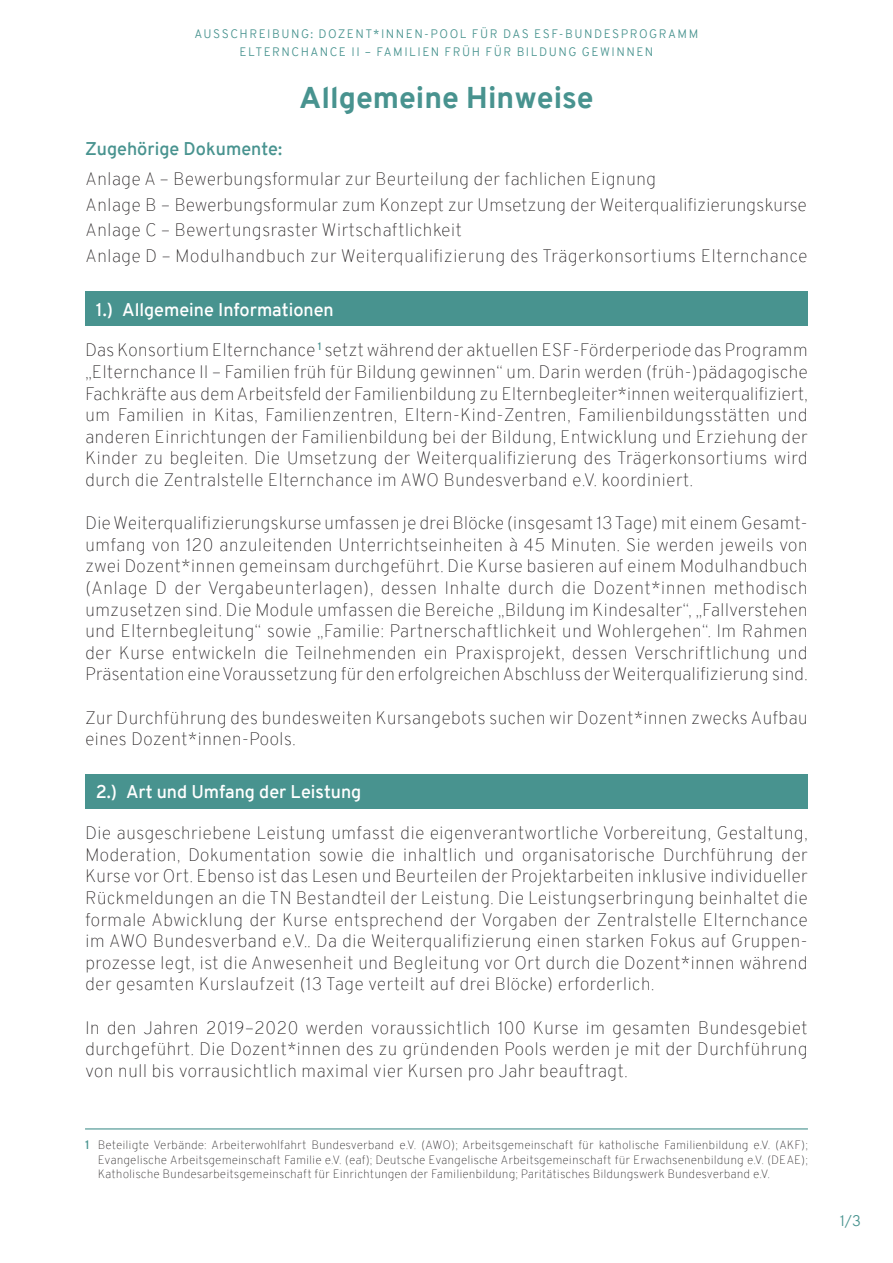
<style>
.page{position:relative;width:893px;height:1263px;background:#fff}
.page>*{position:absolute;margin:0;border:0;box-sizing:border-box;transform-origin:0 0}
.t1{font:700 30px "Overpass";color:#48938f}
.t2{font:200 18px/21.6px "Overpass";color:#231f20;text-align:justify}
.t3{font:18px "Overpass";color:#fff}
.t4{font:18px "Overpass";color:#48938f}
.t5{font:300 15px "Overpass";color:#48938f}
.t6{font:200 12px/14.4px "Overpass";color:#231f20;text-align:justify}
.t7{font:300 12px/18px "Overpass";letter-spacing:.125em;color:#48938f;text-align:center}
.s1{font-weight:400;color:#48938f}
</style>
<div class="page">
<div style="left:85px;top:291px;width:723px;height:35px;background:#48938f"></div>
<div style="left:85px;top:774px;width:723px;height:35px;background:#48938f"></div>
<hr style="left:85px;top:1128px;width:723px;height:1px;background:#48938f">
<p class="t7" style="left:195px;top:25px;width:505px">AUSSCHREIBUNG: DOZENT*INNEN-POOL FÜR DAS ESF-BUNDESPROGRAMM<br>ELTERNCHANCE II – FAMILIEN FRÜH FÜR BILDUNG GEWINNEN</p>
<p class="t1" style="left:299px;top:78px;width:296px">Allgemeine Hinweise</p>
<p class="t4" style="left:85px;top:137px;width:198px">Zugehörige Dokumente:</p>
<p class="t2" style="left:85px;top:168px;width:573px">Anlage A – Bewerbungsformular zur Beurteilung der fachlichen Eignung</p>
<p class="t2" style="left:85px;top:194px;width:724px">Anlage B – Bewerbungsformular zum Konzept zur Umsetzung der Weiterqualifizierungskurse</p>
<p class="t2" style="left:85px;top:219px;width:379px">Anlage C – Bewertungsraster Wirtschaftlichkeit</p>
<p class="t2" style="left:85px;top:245px;width:724px">Anlage D – Modulhandbuch zur Weiterqualifizierung des Trägerkonsortiums Elternchance</p>
<p class="t3" style="left:96px;top:298px;width:240px">1.) Allgemeine Informationen</p>
<p class="t2" style="left:85px;top:339px;width:724px">Das Konsortium Elternchance <sup>1</sup> setzt während der aktuellen ESF-Förderperiode das Programm „Elternchance II – Familien früh für Bildung gewinnen“ um. Darin werden (früh-)pädagogische Fachkräfte aus dem Arbeitsfeld der Familienbildung zu Elternbegleiter*innen weiterqualifiziert, um Familien in Kitas, Familienzentren, Eltern-Kind-Zentren, Familienbildungsstätten und anderen Einrichtungen der Familienbildung bei der Bildung, Entwicklung und Erziehung der Kinder zu begleiten. Die Umsetzung der Weiterqualifizierung des Trägerkonsortiums wird durch die Zentralstelle Elternchance im AWO Bundesverband e.V. koordiniert.</p>
<p class="t2" style="left:85px;top:512px;width:724px">Die Weiterqualifizierungskurse umfassen je drei Blöcke (insgesamt 13 Tage) mit einem Gesamt&shy;umfang von 120 anzuleitenden Unterrichtseinheiten à 45 Minuten. Sie werden jeweils von zwei Dozent*innen gemeinsam durchgeführt. Die Kurse basieren auf einem Modulhandbuch (Anlage D der Vergabeunterlagen), dessen Inhalte durch die Dozent*innen methodisch umzusetzen sind. Die Module umfassen die Bereiche „Bildung im Kindesalter“, „Fallverstehen und Elternbegleitung“ sowie „Familie: Partnerschaftlichkeit und Wohlergehen“. Im Rahmen der Kurse entwickeln die Teilnehmenden ein Praxisprojekt, dessen Verschriftlichung und Präsentation eine Voraussetzung für den erfolgreichen Abschluss der Weiterqualifizierung sind.</p>
<p class="t2" style="left:85px;top:706px;width:724px">Zur Durchführung des bundesweiten Kursangebots suchen wir Dozent*innen zwecks Aufbau eines Dozent*innen-Pools.</p>
<p class="t3" style="left:96px;top:781px;width:267px">2.) Art und Umfang der Leistung</p>
<p class="t2" style="left:85px;top:822px;width:724px">Die ausgeschriebene Leistung umfasst die eigenverantwortliche Vorbereitung, Gestaltung, Moderation, Dokumentation sowie die inhaltlich und organisatorische Durchführung der Kurse vor Ort. Ebenso ist das Lesen und Beurteilen der Projektarbeiten inklusive individueller Rückmeldungen an die TN Bestandteil der Leistung. Die Leistungserbringung beinhaltet die formale Abwicklung der Kurse entsprechend der Vorgaben der Zentralstelle Elternchance im AWO Bundesverband e.V.. Da die Weiterqualifizierung einen starken Fokus auf Gruppen&shy;prozesse legt, ist die Anwesenheit und Begleitung vor Ort durch die Dozent*innen während der gesamten Kurslaufzeit (13 Tage verteilt auf drei Blöcke) erforderlich.</p>
<p class="t2" style="left:85px;top:1016px;width:724px">In den Jahren 2019–2020 werden voraussichtlich 100 Kurse im gesamten Bundesgebiet durchgeführt. Die Dozent*innen des zu gründenden Pools werden je mit der Durchführung von null bis vorrausichtlich maximal vier Kursen pro Jahr beauftragt.</p>
<p class="t6" style="left:98px;top:1138px;width:712px;text-indent:-13px"><span class="s1">1</span> Beteiligte Verbände: Arbeiterwohlfahrt Bundesverband e.V. (AWO); Arbeitsgemeinschaft für katholische Familienbildung e.V. (AKF); Evangelische Arbeitsgemeinschaft Familie e.V. (eaf); Deutsche Evangelische Arbeitsgemeinschaft für Erwachsenenbildung e.V. (DEAE); Katholische Bundesarbeitsgemeinschaft für Einrichtungen der Familienbildung; Paritätisches Bildungswerk Bundesverband e.V.</p>
<p class="t5" style="left:840px;top:1212px;width:23px">1/3</p>
</div>
